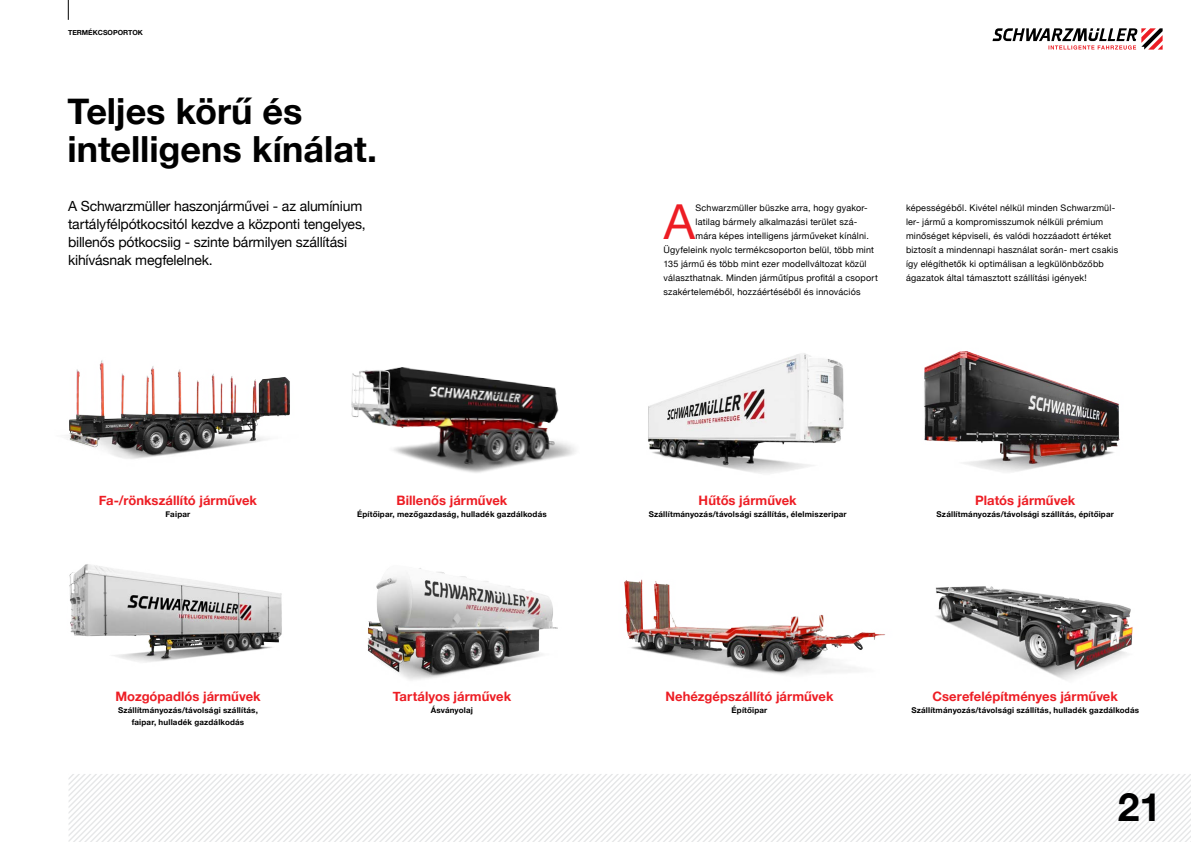
<style>
.page{position:relative;width:1191px;height:842px;background:#fff}
.page>*{position:absolute;margin:0;border:0;box-sizing:border-box;transform-origin:0 0}
.t1{font:48.2px "Helvetica Neue";color:#ed1d24}
.t2{font:700 39px "Helvetica Neue";color:#000}
.t3{font:700 36px/38px "Helvetica Neue";letter-spacing:-.005em;color:#000}
.t4{font:14px/18px "Helvetica Neue";letter-spacing:-.015em;color:#000}
.t5{font:700 13px "Helvetica Neue";letter-spacing:.005em;color:#ed1d24}
.t6{font:9px/14px "Helvetica Neue";letter-spacing:.02em;color:#000}
.t7{font:700 8px/12px "Helvetica Neue";letter-spacing:.02em;color:#000;text-align:center}
.t8{font:700 7px "Helvetica Neue";color:#000}
</style>
<div class="page">
<svg style="left:69px;top:774px;width:1122px;height:68px"></svg>
<svg style="left:68px;top:0;width:1px;height:20px"></svg>
<svg style="left:992px;top:28px;width:170px;height:22px"></svg>
<img style="left:935px;top:586px;width:198px;height:94px">
<img style="left:66px;top:360px;width:224px;height:99px">
<img style="left:648px;top:353px;width:196px;height:121px">
<img style="left:924px;top:351px;width:196px;height:121px">
<img style="left:69px;top:564px;width:213px;height:98px">
<img style="left:367px;top:568px;width:191px;height:112px">
<img style="left:351px;top:367px;width:225px;height:106px">
<img style="left:624px;top:579px;width:261px;height:96px">
<p class="t8" style="left:68px;top:26px;width:76px">TERMÉKCSOPORTOK</p>
<h3 class="t3" style="left:68px;top:91px;width:311px">Teljes körű és intelligens kínálat.</h3>
<h3 class="t4" style="left:68px;top:196px;width:299px">A Schwarzmüller haszonjárművei - az alumínium tartályfélpótkocsitól kezdve a központi tengelyes, billenős pótkocsiig - szinte bármilyen szállítási kihívásnak megfelelnek.</h3>
<h1 class="t1" style="left:664px;top:181px;width:33px">A</h1>
<p class="t6" style="left:695px;top:200px;width:174px">Schwarzmüller büszke arra, hogy gyakor-</p>
<p class="t6" style="left:695px;top:214px;width:163px">latilag bármely alkalmazási terület szá-</p>
<p class="t6" style="left:695px;top:228px;width:175px">mára képes intelligens járműveket kínálni.</p>
<p class="t6" style="left:663px;top:242px;width:212px">Ügyfeleink nyolc termékcsoporton belül, több mint</p>
<p class="t6" style="left:663px;top:256px;width:204px">135 jármű és több mint ezer modellváltozat közül</p>
<p class="t6" style="left:663px;top:270px;width:216px">választhatnak. Minden járműtípus profitál a csoport</p>
<p class="t6" style="left:663px;top:284px;width:198px">szakérteleméből, hozzáértéséből és innovációs</p>
<p class="t6" style="left:906px;top:200px;width:214px">képességéből. Kivétel nélkül minden Schwarzmül&shy;ler- jármű a kompromisszumok nélküli prémium minőséget képviseli, és valódi hozzáadott értéket biztosít a mindennapi használat során- mert csakis így elégíthetők ki optimálisan a legkülönbözőbb ágazatok által támasztott szállítási igények!</p>
<h3 class="t5" style="left:99px;top:489px;width:160px">Fa-/rönkszállító járművek</h3>
<p class="t7" style="left:166px;top:508px;width:26px">Faipar</p>
<h3 class="t5" style="left:396px;top:489px;width:112px">Billenős járművek</h3>
<p class="t7" style="left:357px;top:508px;width:191px">Építőipar, mezőgazdaság, hulladék gazdálkodás</p>
<h3 class="t5" style="left:698px;top:489px;width:100px">Hűtős járművek</h3>
<p class="t7" style="left:649px;top:508px;width:199px">Szállítmányozás/távolsági szállítás, élelmiszeripar</p>
<h3 class="t5" style="left:975px;top:489px;width:102px">Platós járművek</h3>
<p class="t7" style="left:936px;top:508px;width:179px">Szállítmányozás/távolsági szállítás, építőipar</p>
<h3 class="t5" style="left:115px;top:685px;width:147px">Mozgópadlós járművek</h3>
<p class="t7" style="left:118px;top:704px;width:141px">Szállítmányozás/távolsági szállítás, faipar, hulladék gazdálkodás</p>
<h3 class="t5" style="left:393px;top:685px;width:120px">Tartályos járművek</h3>
<p class="t7" style="left:431px;top:704px;width:44px">Ásványolaj</p>
<h3 class="t5" style="left:665px;top:685px;width:170px">Nehézgépszállító járművek</h3>
<p class="t7" style="left:731px;top:704px;width:37px">Építőipar</p>
<h3 class="t5" style="left:932px;top:685px;width:187px">Cserefelépítményes járművek</h3>
<p class="t7" style="left:911px;top:704px;width:229px">Szállítmányozás/távolsági szállítás, hulladék gazdálkodás</p>
<h2 class="t2" style="left:1117px;top:772px;width:45px">21</h2>
</div>
